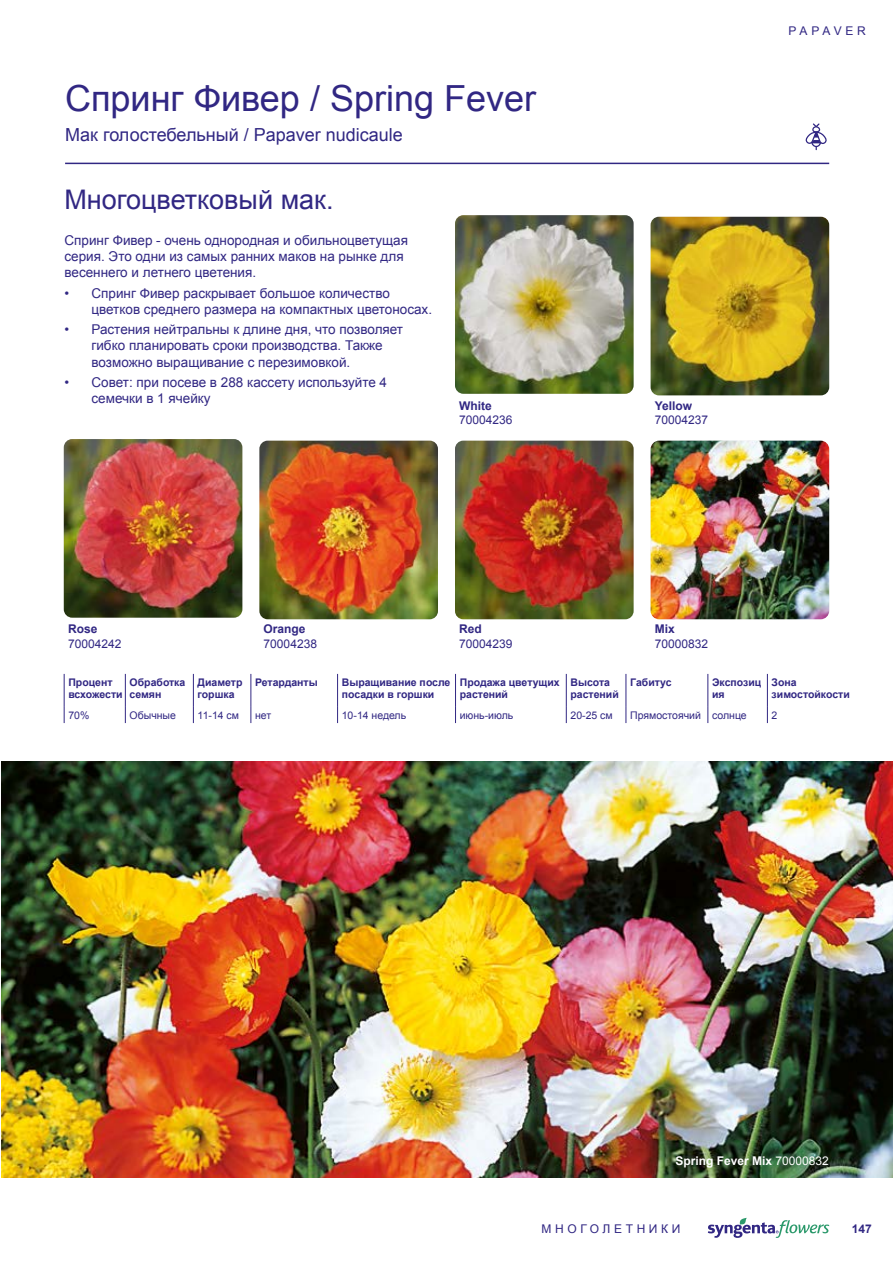
<style>
.page{position:relative;width:893px;height:1263px;background:#fff}
.page>*{position:absolute;margin:0;border:0;box-sizing:border-box;transform-origin:0 0}
.t1{font:36px "Arial";color:#312783}
.t2{font:27px "Arial";color:#312783}
.t3{font:18px "Arial";color:#312783}
.t4{font:13.5px/16.2px "Arial";color:#312783}
.t5{font:12px "Arial";color:#312783}
.t6{font:700 12px "Arial";color:#312783}
.t7{font:700 12px "Arial";color:#fff}
.t8{font:12px "Arial";letter-spacing:.3em;color:#312783}
.t9{font:12px "Arial";letter-spacing:.285em;color:#312783}
.t10{font:700 10.5px/12.6px "Arial";color:#312783}
.t11{font:10.5px "Arial";color:#312783}
.s1{font-weight:400}
</style>
<div class="page">
<svg style="left:708px;top:1218px;width:121px;height:20px"></svg>
<hr style="left:65px;top:163px;width:764px;height:1px;background:#312783">
<img style="left:64px;top:439px;width:178px;height:179px">
<img style="left:259px;top:441px;width:179px;height:178px">
<img style="left:455px;top:441px;width:179px;height:178px">
<img style="left:651px;top:441px;width:178px;height:178px">
<img style="left:455px;top:215px;width:179px;height:179px">
<img style="left:651px;top:217px;width:178px;height:178px">
<img style="left:2px;top:761px;width:891px;height:417px">
<svg style="left:805px;top:123px;width:22px;height:27px"></svg>
<hr style="left:64px;top:674px;width:1px;height:33px;background:#312783">
<hr style="left:125px;top:674px;width:1px;height:33px;background:#312783">
<hr style="left:193px;top:674px;width:1px;height:33px;background:#312783">
<hr style="left:250px;top:674px;width:1px;height:33px;background:#312783">
<hr style="left:337px;top:674px;width:1px;height:33px;background:#312783">
<hr style="left:455px;top:674px;width:1px;height:33px;background:#312783">
<hr style="left:566px;top:674px;width:1px;height:33px;background:#312783">
<svg style="left:64px;top:707px;width:1px;height:16px"></svg>
<svg style="left:125px;top:707px;width:1px;height:16px"></svg>
<svg style="left:193px;top:707px;width:1px;height:16px"></svg>
<svg style="left:250px;top:707px;width:1px;height:16px"></svg>
<svg style="left:337px;top:707px;width:1px;height:16px"></svg>
<svg style="left:455px;top:707px;width:1px;height:16px"></svg>
<svg style="left:566px;top:707px;width:1px;height:16px"></svg>
<hr style="left:626px;top:674px;width:1px;height:33px;background:#312783">
<hr style="left:707px;top:674px;width:1px;height:33px;background:#312783">
<hr style="left:767px;top:674px;width:1px;height:33px;background:#312783">
<svg style="left:626px;top:707px;width:1px;height:16px"></svg>
<svg style="left:707px;top:707px;width:1px;height:16px"></svg>
<svg style="left:767px;top:707px;width:1px;height:16px"></svg>
<h1 class="t1" style="left:65px;top:75px;width:472px">Спринг Фивер / Spring Fever</h1>
<h3 class="t3" style="left:65px;top:123px;width:339px">Мак голостебельный / Papaver nudicaule</h3>
<h2 class="t2" style="left:64px;top:182px;width:271px">Многоцветковый мак.</h2>
<p class="t4" style="left:64px;top:232px;width:345px">Спринг Фивер - очень однородная и обильноцветущая серия. Это одни из самых ранних маков на рынке для весеннего и летнего цветения.</p>
<p class="t4" style="left:91px;top:285px;width:342px;text-indent:-27px">• Спринг Фивер раскрывает большое количество цветков среднего размера на компактных цветоносах.</p>
<p class="t4" style="left:91px;top:322px;width:313px;text-indent:-27px">• Растения нейтральны к длине дня, что позволяет гибко планировать сроки производства. Также возможно выращивание с перезимовкой.</p>
<p class="t4" style="left:91px;top:374px;width:297px;text-indent:-27px">• Совет: при посеве в 288 кассету используйте 4 семечки в 1 ячейку</p>
<p class="t6" style="left:459px;top:397px;width:34px">White</p>
<p class="t5" style="left:459px;top:412px;width:55px">70004236</p>
<p class="t6" style="left:68px;top:621px;width:31px">Rose</p>
<p class="t5" style="left:68px;top:636px;width:55px">70004242</p>
<p class="t6" style="left:264px;top:621px;width:44px">Orange</p>
<p class="t5" style="left:264px;top:636px;width:55px">70004238</p>
<p class="t6" style="left:459px;top:621px;width:24px">Red</p>
<p class="t5" style="left:459px;top:636px;width:55px">70004239</p>
<p class="t9" style="left:788px;top:23px;width:79px">PAPAVER</p>
<p class="t6" style="left:655px;top:397px;width:39px">Yellow</p>
<p class="t5" style="left:655px;top:412px;width:55px">70004237</p>
<p class="t6" style="left:655px;top:621px;width:22px">Mix</p>
<p class="t5" style="left:655px;top:636px;width:55px">70000832</p>
<p class="t10" style="left:68px;top:676px;width:56px">Процент всхожести</p>
<p class="t10" style="left:130px;top:676px;width:57px">Обработка семян</p>
<p class="t10" style="left:198px;top:676px;width:46px">Диаметр горшка</p>
<p class="t10" style="left:255px;top:676px;width:64px">Ретарданты</p>
<p class="t10" style="left:342px;top:676px;width:110px">Выращивание после посадки в горшки</p>
<p class="t10" style="left:460px;top:676px;width:101px">Продажа цветущих растений</p>
<p class="t10" style="left:571px;top:676px;width:50px">Высота растений</p>
<p class="t10" style="left:630px;top:676px;width:43px">Габитус</p>
<p class="t10" style="left:712px;top:676px;width:51px">Экспозиц ия</p>
<p class="t10" style="left:772px;top:676px;width:80px">Зона зимостойкости</p>
<p class="t11" style="left:68px;top:708px;width:23px">70%</p>
<p class="t11" style="left:130px;top:708px;width:48px">Обычные</p>
<p class="t11" style="left:198px;top:708px;width:43px">11-14 см</p>
<p class="t11" style="left:255px;top:708px;width:18px">нет</p>
<p class="t11" style="left:342px;top:708px;width:66px">10-14 недель</p>
<p class="t11" style="left:460px;top:708px;width:55px">июнь-июль</p>
<p class="t11" style="left:571px;top:708px;width:44px">20-25 см</p>
<p class="t11" style="left:630px;top:708px;width:118px">Прямостоячий солнце</p>
<p class="t11" style="left:772px;top:708px;width:7px">2</p>
<p class="t7" style="left:675px;top:1153px;width:155px">Spring Fever Mix <span class="s1">70000832</span></p>
<p class="t8" style="left:542px;top:1221px;width:140px">МНОГОЛЕТНИКИ</p>
<p class="t6" style="left:852px;top:1221px;width:22px">147</p>
</div>
